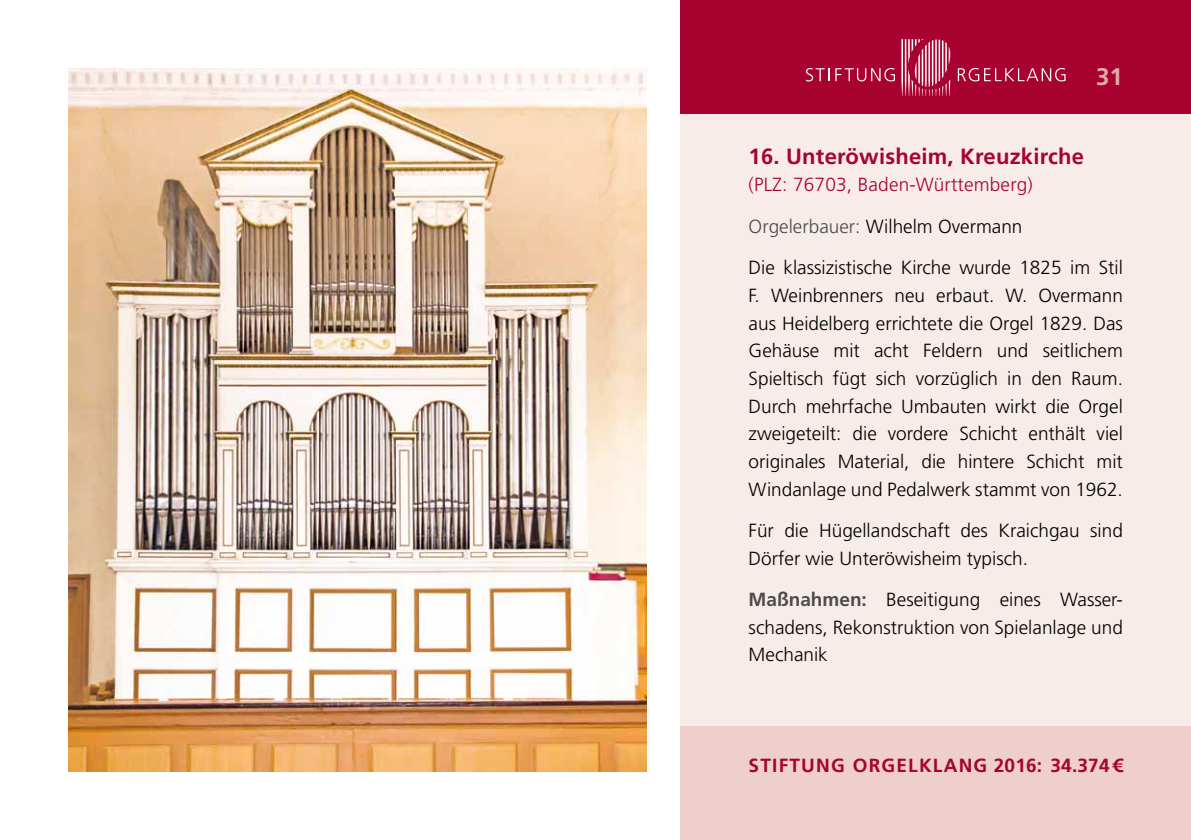
<style>
.page{position:relative;width:1191px;height:840px;background:#fff}
.page>*{position:absolute;margin:0;border:0;box-sizing:border-box;transform-origin:0 0}
.t1{font:700 24px "Frutiger LT Std";color:#e0aca6}
.t2{font:700 22px "Frutiger LT Std";letter-spacing:.01em;color:#a70230}
.t3{font:300 19px/27.6px "Frutiger LT Std";color:#000}
.t4{font:700 19px "Frutiger LT Std";letter-spacing:.065em;color:#a70230}
.s1{color:#a70230}
.s2{color:#4b4b4d}
.s3{font-weight:700;color:#4b4b4d}
</style>
<div class="page">
<div style="left:680px;top:0;width:511px;height:839px;background:#f8ece9"></div>
<div style="left:680px;top:0;width:511px;height:113px;background:#a70230"></div>
<div style="left:680px;top:726px;width:511px;height:113px;background:#eecfca"></div>
<svg style="left:957px;top:68px;width:108px;height:13px"></svg>
<svg style="left:806px;top:68px;width:23px;height:13px"></svg>
<svg style="left:835px;top:68px;width:60px;height:13px"></svg>
<svg style="left:901px;top:39px;width:50px;height:57px"></svg>
<img style="left:68px;top:68px;width:578px;height:703px">
<p class="t1" style="left:1096px;top:62px;width:28px">31</p>
<p class="t2" style="left:748px;top:143px;width:337px">16. Unteröwisheim, Kreuzkirche</p>
<p class="t3" style="left:748px;top:164px;width:376px;line-height:41.4px"><span class="s1">(PLZ: 76703, Baden-Württemberg)<br></span><span class="s2">Orgelerbauer:</span> Wilhelm Overmann<br>Die klassizistische Kirche wurde 1825 im Stil</p>
<p class="t3" style="left:748px;top:282px;width:376px;text-align:justify">F. Weinbrenners neu erbaut. W. Overmann aus Heidelberg errichtete die Orgel 1829. Das Gehäuse mit acht Feldern und seitlichem Spieltisch fügt sich vorzüglich in den Raum.<br>Durch mehrfache U mbauten wirkt die Orgel zweigeteilt: die vordere Schicht enthält viel originales Material, die hintere Schicht mit Windanlage und Pedalwerk stammt von 1962.</p>
<p class="t3" style="left:748px;top:516px;width:376px">Für die Hügellandschaft des Kraichgau sind<br>Dörfer wie U nteröwisheim typisch.</p>
<p class="t3" style="left:748px;top:585px;width:376px;text-align:justify"><span class="s3">Maßnahmen:</span> Beseitigung eines Wasser&shy;schadens, Rekonstruktion von Spielanlage und Mechanik</p>
<p class="t4" style="left:748px;top:753px;width:376px">STIFTUNG ORGELKLANG 2016: 34.374€</p>
</div>
